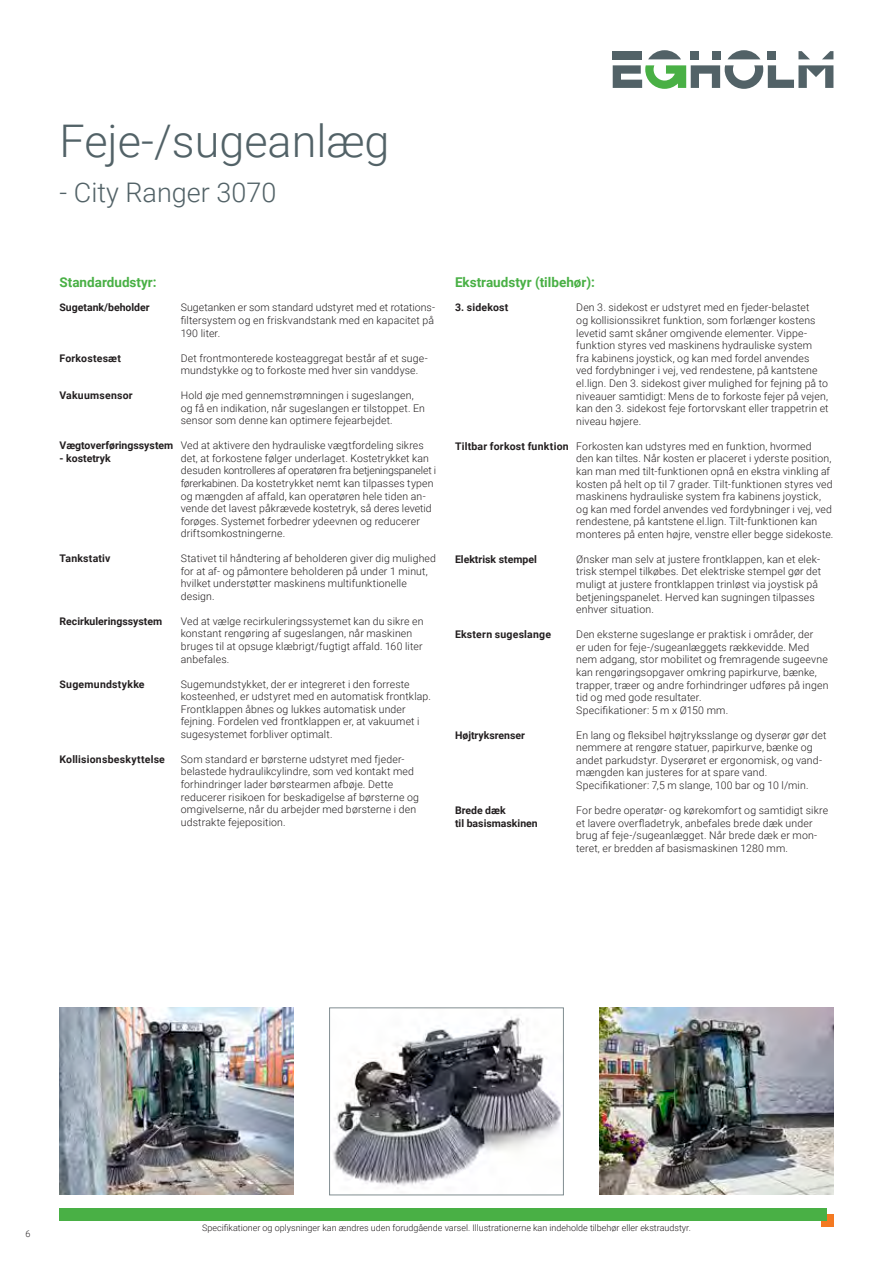
<style>
.page{position:relative;width:893px;height:1263px;background:#fff}
.page>*{position:absolute;margin:0;border:0;box-sizing:border-box;transform-origin:0 0}
.t1{font:300 45px "Roboto";color:#526267}
.t2{font:300 27px "Roboto";color:#526267}
.t3{font:700 13.5px "Roboto";color:#49b045}
.t4{font:300 10.5px/12.6px "Roboto";letter-spacing:.015em;color:#231f20}
.t5{font:700 10.5px/12.6px "Roboto";color:#231f20}
.t6{font:700 10.5px "Roboto";letter-spacing:.02em;color:#231f20}
.t7{font:700 10.5px "Roboto";letter-spacing:.025em;color:#231f20}
.t8{font:300 9px "Roboto";color:#231f20}
.s1{font-weight:700}
</style>
<div class="page">
<div style="left:821px;top:1214px;width:12px;height:13px;background:#f47921"></div>
<div style="left:60px;top:1208px;width:767px;height:12px;background:#49b045"></div>
<img style="left:600px;top:1008px;width:233px;height:187px">
<img style="left:60px;top:1008px;width:233px;height:187px">
<img style="left:333px;top:1017px;width:228px;height:172px">
<svg style="left:822px;top:51px;width:11px;height:8px"></svg>
<svg style="left:798px;top:51px;width:12px;height:8px"></svg>
<div style="left:768px;top:51px;width:8px;height:8px;background:#526267"></div>
<svg style="left:728px;top:50px;width:32px;height:9px"></svg>
<div style="left:712px;top:51px;width:8px;height:8px;background:#526267"></div>
<div style="left:691px;top:51px;width:8px;height:8px;background:#526267"></div>
<svg style="left:648px;top:50px;width:33px;height:9px"></svg>
<svg style="left:613px;top:65px;width:220px;height:24px"></svg>
<div style="left:613px;top:51px;width:29px;height:8px;background:#526267"></div>
<h1 class="t1" style="left:60px;top:110px;width:332px">Feje-/sugeanlæg</h1>
<h2 class="t2" style="left:60px;top:174px;width:218px">- City Ranger 3070</h2>
<p class="t3" style="left:60px;top:272px;width:99px">Standardudstyr:</p>
<p class="t5" style="left:60px;top:301px;width:92px">Sugetank/beholder</p>
<p class="t4" style="left:181px;top:301px;width:256px;text-align:justify">Sugetanken er som standard udstyret med et rotations&shy;filtersystem og en friskvandstank med en kapacitet på 190 liter.</p>
<p class="t6" style="left:60px;top:350px;width:63px">Forkostesæt</p>
<p class="t4" style="left:181px;top:351px;width:249px">Det frontmonterede kosteaggregat består af et suge&shy;mundstykke og to forkoste med hver sin vanddyse.</p>
<p class="t6" style="left:60px;top:388px;width:75px">Vakuumsensor</p>
<p class="t4" style="left:181px;top:389px;width:246px">Hold øje med gennemstrømningen i sugeslangen, og få en indikation, når sugeslangen er tilstoppet. En sensor som denne kan optimere fejearbejdet.</p>
<p class="t5" style="left:60px;top:439px;width:115px">Vægtoverføringssystem</p>
<p class="t5" style="left:60px;top:451px;width:53px">- kostetryk</p>
<p class="t4" style="left:181px;top:439px;width:257px">Ved at aktivere den hydrauliske vægtfordeling sikres det, at forkostene følger underlaget. Kostetrykket kan desuden kontrolleres af operatøren fra betjeningspanelet i førerkabinen. Da kostetrykket nemt kan tilpasses typen og mængden af affald, kan operatøren hele tiden an&shy;vende det lavest påkrævede kostetryk, så deres levetid forøges. Systemet forbedrer ydeevnen og reducerer driftsomkostningerne.</p>
<p class="t6" style="left:60px;top:551px;width:53px">Tankstativ</p>
<p class="t4" style="left:181px;top:552px;width:257px">Stativet til håndtering af beholderen giver dig mulighed for at af- og påmontere beholderen på under 1 minut, hvilket understøtter maskinens multifunktionelle design.</p>
<p class="t5" style="left:60px;top:614px;width:104px">Recirkuleringssystem</p>
<p class="t4" style="left:181px;top:614px;width:244px">Ved at vælge recirkuleringssystemet kan du sikre en konstant rengøring af sugeslangen, når maskinen bruges til at opsuge klæbrigt/fugtigt affald. 160 liter anbefales.</p>
<p class="t7" style="left:60px;top:676px;width:87px">Sugemundstykke</p>
<p class="t4" style="left:181px;top:677px;width:252px">Sugemundstykket, der er integreret i den forreste kosteenhed, er udstyret med en automatisk frontklap.<br>Frontklappen åbnes og lukkes automatisk under fejning. Fordelen ved frontklappen er, at vakuumet i sugesystemet forbliver optimalt.</p>
<p class="t6" style="left:60px;top:752px;width:107px">Kollisionsbeskyttelse</p>
<p class="t4" style="left:181px;top:752px;width:240px">Som standard er børsterne udstyret med fjeder&shy;belastede hydraulikcylindre, som ved kontakt med forhindringer lader børstearmen afbøje. Dette reducerer risikoen for beskadigelse af børsterne og omgivelserne, når du arbejder med børsterne i den udstrakte fejeposition.</p>
<p class="t3" style="left:455px;top:272px;width:142px">Ekstraudstyr (tilbehør):</p>
<p class="t6" style="left:455px;top:300px;width:55px">3. sidekost</p>
<p class="t4" style="left:576px;top:301px;width:254px">Den 3. sidekost er udstyret med en fjeder-belastet<br>og kollisionssikret funktion, som forlænger kostens levetid samt skåner omgivende elementer. Vippe&shy;funktion styres ved maskinens hydrauliske system<br>fra kabinens joystick, og kan med fordel anvendes ved fordybninger i vej, ved rendestene, på kantstene el.lign. Den 3. sidekost giver mulighed for fejning på to niveauer samtidigt: Mens de to forkoste fejer på vejen, kan den 3. sidekost feje fortorvskant eller trappetrin et niveau højere.</p>
<p class="t4" style="left:576px;top:439px;width:259px;text-indent:-121px"><span class="s1">Tiltbar forkost funktion</span> Forkosten kan udstyres med en funktion, hvormed<br>den kan tiltes. Når kosten er placeret i yderste position, kan man med tilt-funktionen opnå en ekstra vinkling af kosten på helt op til 7 grader. Tilt-funktionen styres ved maskinens hydrauliske system fra kabinens joystick, og kan med fordel anvendes ved fordybninger i vej, ved rendestene, på kantstene el.lign. Tilt-funktionen kan monteres på enten højre, venstre eller begge sidekoste.</p>
<p class="t5" style="left:455px;top:552px;width:83px">Elektrisk stempel</p>
<p class="t4" style="left:576px;top:552px;width:247px">Ønsker man selv at justere frontklappen, kan et elek&shy;trisk stempel tilkøbes. Det elektriske stempel gør det muligt at justere frontklappen trinløst via joystisk på betjeningspanelet. Herved kan sugningen tilpasses enhver situation.</p>
<p class="t6" style="left:455px;top:627px;width:98px">Ekstern sugeslange</p>
<p class="t4" style="left:576px;top:628px;width:254px">Den eksterne sugeslange er praktisk i områder, der<br>er uden for feje-/sugeanlæggets rækkevidde. Med nem adgang, stor mobilitet og fremragende sugeevne kan rengøringsopgaver omkring papirkurve, bænke, trapper, træer og andre forhindringer udføres på ingen tid og med gode resultater.<br>Specifikationer: 5 m x Ø150 mm.</p>
<p class="t5" style="left:455px;top:728px;width:72px">Højtryksrenser</p>
<p class="t4" style="left:576px;top:728px;width:252px">En lang og fleksibel højtryksslange og dyserør gør det nemmere at rengøre statuer, papirkurve, bænke og andet parkudstyr. Dyserøret er ergonomisk, og vand&shy;mængden kan justeres for at spare vand.<br>Specifikationer: 7,5 m slange, 100 bar og 10 l/min.</p>
<p class="t5" style="left:455px;top:803px;width:84px">Brede dæk<br>til basismaskinen</p>
<p class="t4" style="left:576px;top:803px;width:253px">For bedre operatør- og kørekomfort og samtidigt sikre et lavere overfladetryk, anbefales brede dæk under brug af feje-/sugeanlægget. Når brede dæk er mon&shy;teret, er bredden af basismaskinen 1280 mm.</p>
<p class="t8" style="left:26px;top:1228px;width:6px">6</p>
<p class="t8" style="left:202px;top:1222px;width:490px">Specifikationer og oplysninger kan ændres uden forudgående varsel. Illustrationerne kan indeholde tilbehør eller ekstraudstyr.</p>
</div>
